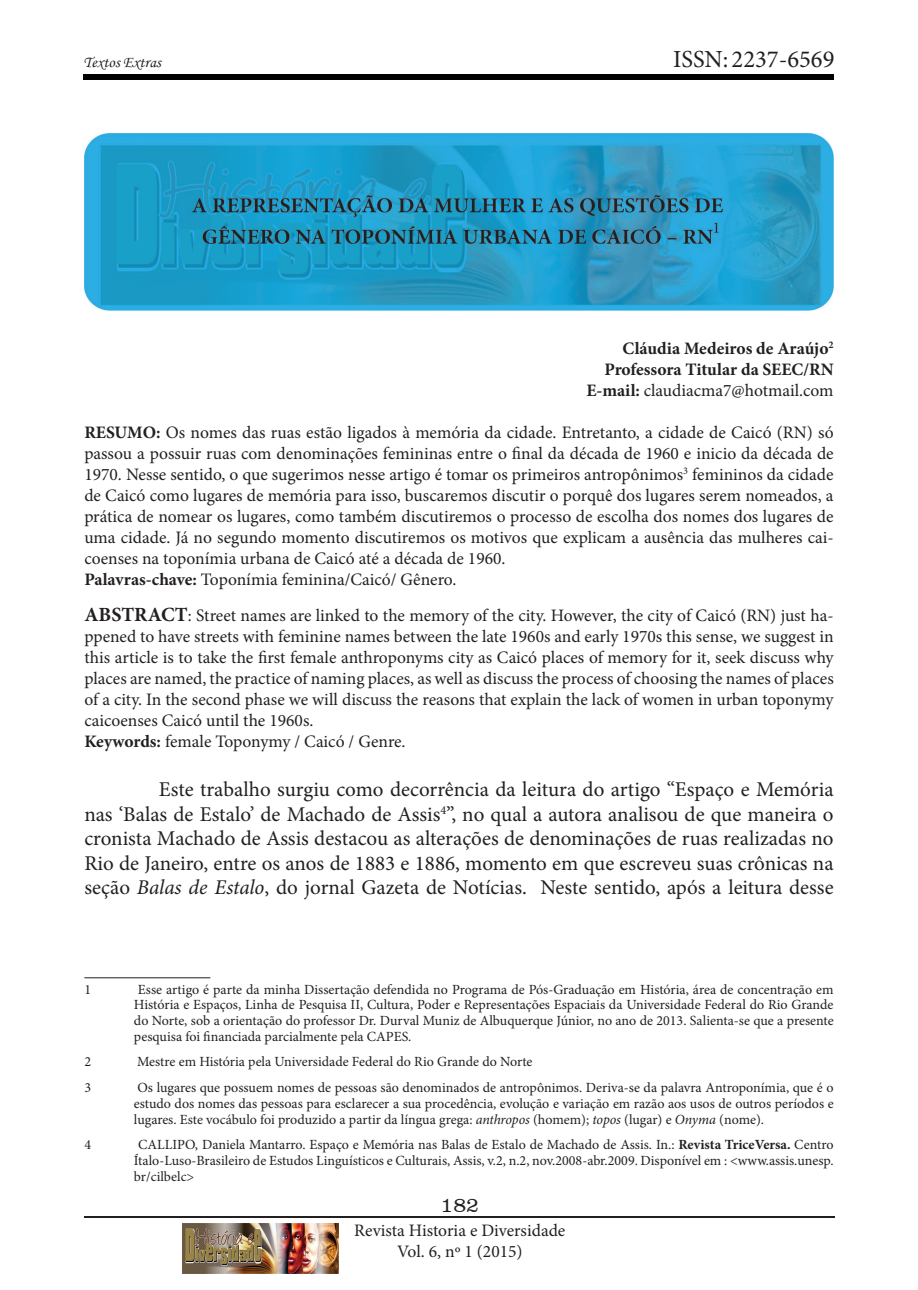
<style>
.page{position:relative;width:918px;height:1290px;background:#fff}
.page>*{position:absolute;margin:0;border:0;box-sizing:border-box;transform-origin:0 0}
.t1{font:24.5px "Minion Pro";color:#231f20}
.corpo_de_texto{font:21px/24.5px "Minion Pro";color:#231f20;text-align:justify}
.t2{font:300 21px "Clarendon BT";color:#231f20}
.resumo_e_abtrate{font:17.5px/21px "Minion Pro";color:#231f20;text-align:justify}
.autor{font:700 17.5px "Minion Pro";color:#231f20}
.autor-2{font:17.5px "Minion Pro";color:#231f20}
.t3{font:15.75px "Monotype Corsiva";color:#231f20}
.nota_de_roda_pe{font:14px/15.8px "Minion Pro";color:#231f20;text-align:justify}
.s1{font-weight:700}
.s2{font-weight:700;font-size:20.12px}
.s3{font-style:italic}
</style>
<div class="page">
<div style="left:84px;top:74px;width:750px;height:6px;background:#000"></div>
<hr style="left:84px;top:1216px;width:751px;height:2px;background:#231f20">
<img style="left:182px;top:1223px;width:156px;height:50px">
<img style="left:84px;top:134px;width:749px;height:176px">
<hr style="left:84px;top:977px;width:126px;height:1px;background:#231f20">
<p class="t3" style="left:84px;top:53px;width:79px">Textos Extras</p>
<h1 class="t1" style="left:673px;top:43px;width:163px">ISSN: 2237-6569</h1>
<p class="autor" style="left:622px;top:336px;width:212px">Cláudia Medeiros de Araújo<sup>2</sup></p>
<p class="autor" style="left:604px;top:357px;width:231px">Professora Titular da SEEC/RN</p>
<p class="autor-2" style="left:586px;top:379px;width:249px"><span class="s1">E-mail:</span> claudiacma7@hotmail.com</p>
<p class="resumo_e_abtrate" style="left:84px;top:422px;width:751px"><span class="s1">RESUMO:</span> Os nomes das ruas estão ligados à memória da cidade. Entretanto, a cidade de Caicó (RN) só passou a possuir ruas com denominações femininas entre o final da década de 1960 e inicio da década de 1970. Nesse sentido, o que sugerimos nesse artigo é tomar os primeiros antropônimos<sup>3</sup> femininos da cidade de Caicó como lugares de memória para isso, buscaremos discutir o porquê dos lugares serem nomeados, a prática de nomear os lugares, como também discutiremos o processo de escolha dos nomes dos lugares de uma cidade. Já no segundo momento discutiremos os motivos que explicam a ausência das mulheres cai&shy;coenses na toponímia urbana de Caicó até a década de 1960.</p>
<p class="resumo_e_abtrate" style="left:84px;top:569px;width:373px"><span class="s1">Palavras-chave:</span> Toponímia feminina/Caicó/ Gênero.</p>
<p class="resumo_e_abtrate" style="left:84px;top:605px;width:751px"><span class="s2">ABSTRACT</span>: Street names are linked to the memory of the city. However, the city of Caicó (RN) just ha&shy;ppened to have streets with feminine names between the late 1960s and early 1970s this sense, we suggest in this article is to take the first female anthroponyms city as Caicó places of memory for it, seek discuss why places are named, the practice of naming places, as well as discuss the process of choosing the names of places of a city. In the second phase we will discuss the reasons that explain the lack of women in urban toponymy caicoenses Caicó until the 1960s.</p>
<p class="resumo_e_abtrate" style="left:84px;top:731px;width:323px"><span class="s1">Keywords:</span> female Toponymy / Caicó / Genre.</p>
<p class="corpo_de_texto" style="left:84px;top:777px;width:751px;text-indent:74px">Este trabalho surgiu como decorrência da leitura do artigo “Espaço e Memória nas ‘Balas de Estalo’ de Machado de Assis<sup>4</sup>”, no qual a autora analisou de que maneira o cronista Machado de Assis destacou as alterações de denominações de ruas realizadas no Rio de Janeiro, entre os anos de 1883 e 1886, momento em que escreveu suas crônicas na seção <span class="s3">Balas de Estalo</span>, do jornal Gazeta de Notícias. Neste sentido, após a leitura desse</p>
<p class="nota_de_roda_pe" style="left:84px;top:981px;width:8px">1</p>
<p class="nota_de_roda_pe" style="left:134px;top:981px;width:701px">Esse artigo é parte da minha Dissertação defendida no Programa de Pós-Graduação em História, área de concentração em História e Espaços, Linha de Pesquisa II, Cultura, Poder e Representações Espaciais da Universidade Federal do Rio Grande do Norte, sob a orientação do professor Dr. Durval Muniz de Albuquerque Júnior, no ano de 2013. Salienta-se que a presente pesquisa foi financiada parcialmente pela CAPES.</p>
<p class="nota_de_roda_pe" style="left:84px;top:1054px;width:8px">2</p>
<p class="nota_de_roda_pe" style="left:137px;top:1054px;width:397px">Mestre em História pela Universidade Federal do Rio Grande do Norte</p>
<p class="nota_de_roda_pe" style="left:84px;top:1080px;width:8px">3</p>
<p class="nota_de_roda_pe" style="left:134px;top:1080px;width:701px">Os lugares que possuem nomes de pessoas são denominados de antropônimos. Deriva-se da palavra Antroponímia, que é o estudo dos nomes das pessoas para esclarecer a sua procedência, evolução e variação em razão aos usos de outros períodos e lugares. Este vocábulo foi produzido a partir da língua grega: <span class="s3">anthropos</span> (homem); <span class="s3">topos</span> (lugar) e <span class="s3">Onyma</span> (nome).</p>
<p class="nota_de_roda_pe" style="left:84px;top:1137px;width:8px">4</p>
<p class="nota_de_roda_pe" style="left:134px;top:1137px;width:701px;text-indent:4px">CALLIPO, Daniela Mantarro. Espaço e Memória nas Balas de Estalo de Machado de Assis. In.: <span class="s1">Revista TriceVersa.</span> Centro Ítalo-Luso-Brasileiro de Estudos Linguísticos e Culturais, Assis, v.2, n.2, nov.2008-abr.2009. Disponível em : &lt;www.assis.unesp. br/cilbelc&gt;</p>
<p class="t2" style="left:440px;top:1192px;width:40px">182</p>
<p class="resumo_e_abtrate" style="left:354px;top:1220px;width:213px;text-align:center">Revista Historia e Diversidade<br>Vol. 6, nº 1 (2015)</p>
</div>
